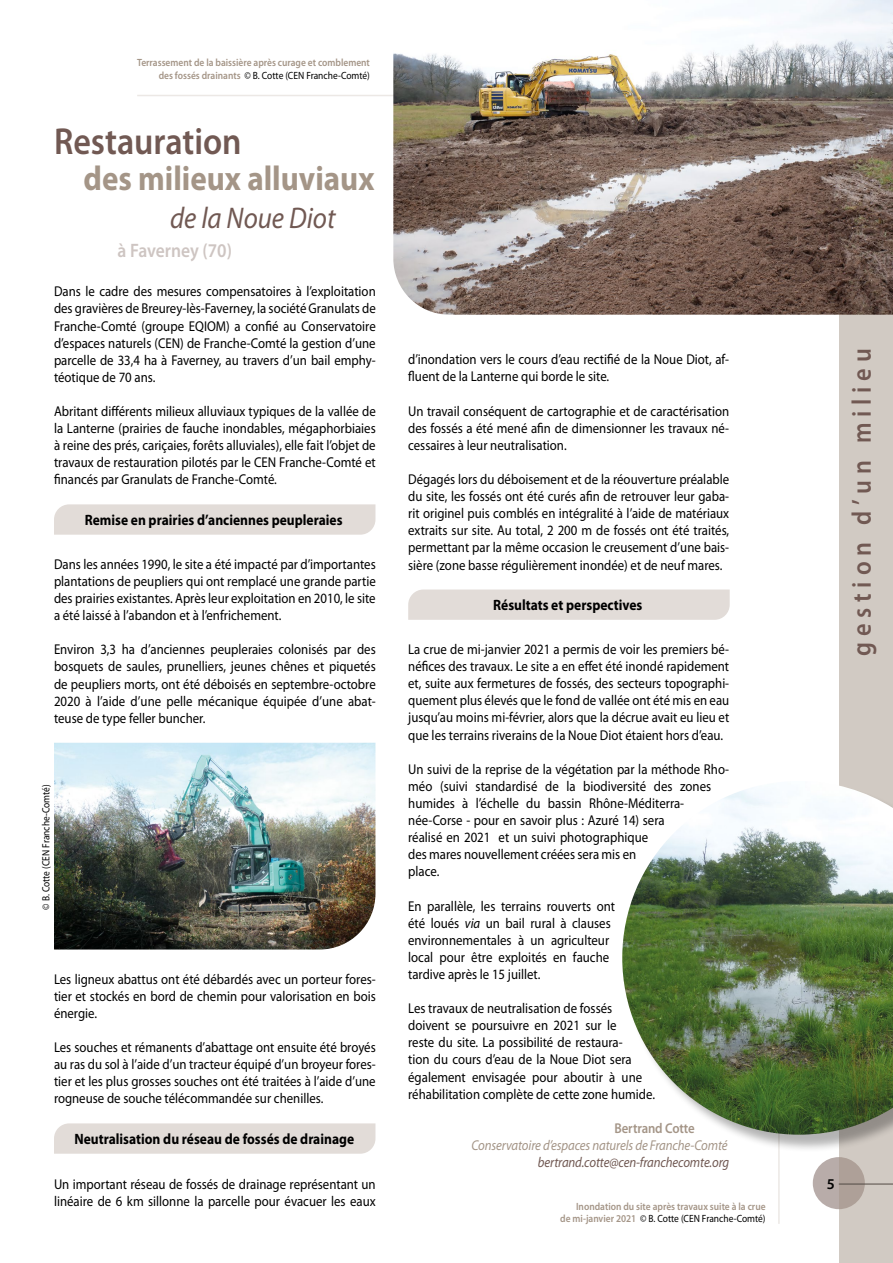
<style>
.page{position:relative;width:893px;height:1263px;background:#fff}
.page>*{position:absolute;margin:0;border:0;box-sizing:border-box;transform-origin:0 0}
.t1{font:600 37.8px "Myriad Pro";color:#715953;scale:.9 1}
.t2{font:700 34.5px "Myriad Pro";color:#a49587;scale:.9 1}
.t3{font:italic 30px "Myriad Pro";color:#715953;scale:.9 1}
.t4{font:600 27px "Myriad Pro";letter-spacing:.24em;color:#715953;scale:.9 1}
.t5{font:600 19.5px "Myriad Pro";color:#cec5c2;scale:.9 1}
.t6{font:700 15px "Myriad Pro";color:#000;scale:.9 1}
.t7{font:600 15px "Myriad Pro";color:#000}
.t8{font:14.25px/17.1px "Myriad Pro";color:#000;text-align:justify;scale:.9 1}
.t9{font:italic 14.25px "Myriad Pro";letter-spacing:-.01em;color:#a49587;scale:.9 1}
.t10{font:italic 14.25px "Myriad Pro";letter-spacing:-.01em;color:#715953;scale:.9 1}
.t11{font:600 14.25px "Myriad Pro";letter-spacing:-.01em;color:#a49587;scale:.9 1}
.t12{font:600 10.5px/12.6px "Myriad Pro";color:#a49587;text-align:right;scale:.9 1}
.t13{font:10.5px "Myriad Pro";color:#000;scale:.9 1}
.s1{font-weight:400;color:#000}
.s2{font-style:italic}
</style>
<div class="page">
<div style="left:813px;top:1157px;width:52px;height:52px;background:#b8aca9;border-radius:50%"></div>
<div style="left:839px;top:0;width:54px;height:1263px;background:#d1cac3"></div>
<hr style="left:137px;top:95px;width:271px;height:1px;background:#ece8e5">
<img style="left:393px;top:0;width:500px;height:315px">
<div style="left:408px;top:589px;width:322px;height:31px;background:#e2dcd8"></div>
<hr style="left:778px;top:1094px;width:2px;height:130px;background:#ece8e5">
<svg style="left:54px;top:504px;width:321px;height:31px;background:#e2ddd9"></svg>
<img style="left:54px;top:743px;width:321px;height:206px">
<svg style="left:54px;top:1123px;width:321px;height:31px;background:#e2ddd9"></svg>
<div style="left:624px;top:783px;width:269px;height:370px;background:#000;opacity:.3"></div>
<img style="left:622px;top:783px;width:271px;height:352px">
<p class="t12" style="left:137px;top:56px;width:260px">Terrassement de la baissière après curage et comblement des fossés drainants <span class="s1">© B. Cotte (CEN Franche-Comté)</span></p>
<h1 class="t1" style="left:54px;top:117px;width:210px">Restauration</h1>
<h2 class="t2" style="left:84px;top:155px;width:325px">des milieux alluviaux</h2>
<h3 class="t3" style="left:170px;top:199px;width:185px">de la Noue Diot</h3>
<h3 class="t5" style="left:118px;top:238px;width:129px">à Faverney (70)</h3>
<p class="t8" style="left:54px;top:283px;width:359px">Dans le cadre des mesures compensatoires à l’exploitation des gravières de Breurey-lès-Faverney, la société Granulats de Franche-Comté (groupe EQIOM) a confié au Conservatoire d’espaces naturels (CEN) de Franche-Comté la gestion d’une parcelle de 33,4 ha à Faverney, au travers d’un bail emphy&shy;téotique de 70 ans.</p>
<p class="t8" style="left:54px;top:402px;width:359px">Abritant différents milieux alluviaux typiques de la vallée de la Lanterne (prairies de fauche inondables, mégaphorbiaies à reine des prés, cariçaies, forêts alluviales), elle fait l’objet de travaux de restauration pilotés par le CEN Franche-Comté et financés par Granulats de Franche-Comté.</p>
<p class="t6" style="left:85px;top:510px;width:288px">Remise en prairies d’anciennes peupleraies</p>
<p class="t8" style="left:54px;top:555px;width:359px">Dans les années 1990, le site a été impacté par d’importantes plantations de peupliers qui ont remplacé une grande partie des prairies existantes. Après leur exploitation en 2010, le site a été laissé à l’abandon et à l’enfrichement.</p>
<p class="t8" style="left:54px;top:641px;width:359px">Environ 3,3 ha d’anciennes peupleraies colonisés par des bosquets de saules, prunelliers, jeunes chênes et piquetés de peupliers morts, ont été déboisés en septembre-octobre 2020 à l’aide d’une pelle mécanique équipée d’une abat&shy;teuse de type feller buncher.</p>
<p class="t13" style="left:39px;top:910px;width:141px;rotate:-90deg">© B. Cotte (CEN Franche-Comté)</p>
<p class="t8" style="left:54px;top:970px;width:359px">Les ligneux abattus ont été débardés avec un porteur fores&shy;tier et stockés en bord de chemin pour valorisation en bois énergie.</p>
<p class="t8" style="left:54px;top:1038px;width:359px">Les souches et rémanents d’abattage ont ensuite été broyés au ras du sol à l’aide d’un tracteur équipé d’un broyeur fores&shy;tier et les plus grosses souches ont été traitées à l’aide d’une rogneuse de souche télécommandée sur chenilles.</p>
<p class="t6" style="left:75px;top:1129px;width:312px">Neutralisation du réseau de fossés de drainage</p>
<p class="t8" style="left:54px;top:1175px;width:359px">Un important réseau de fossés de drainage représentant un linéaire de 6 km sillonne la parcelle pour évacuer les eaux</p>
<p class="t8" style="left:408px;top:351px;width:358px">d’inondation vers le cours d’eau rectifié de la Noue Diot, af&shy;fluent de la Lanterne qui borde le site.</p>
<p class="t8" style="left:408px;top:402px;width:358px">Un travail conséquent de cartographie et de caractérisation des fossés a été mené afin de dimensionner les travaux né&shy;cessaires à leur neutralisation.</p>
<p class="t8" style="left:408px;top:470px;width:358px">Dégagés lors du déboisement et de la réouverture préalable du site, les fossés ont été curés afin de retrouver leur gaba&shy;rit originel puis comblés en intégralité à l’aide de matériaux extraits sur site. Au total, 2 200 m de fossés ont été traités, permettant par la même occasion le creusement d’une bais&shy;sière (zone basse régulièrement inondée) et de neuf mares.</p>
<p class="t6" style="left:493px;top:595px;width:167px">Résultats et perspectives</p>
<p class="t8" style="left:408px;top:640px;width:358px">La crue de mi-janvier 2021 a permis de voir les premiers bé&shy;néfices des travaux. Le site a en effet été inondé rapidement et, suite aux fermetures de fossés, des secteurs topographi&shy;quement plus élevés que le fond de vallée ont été mis en eau jusqu’au moins mi-février, alors que la décrue avait eu lieu et que les terrains riverains de la Noue Diot étaient hors d’eau.</p>
<p class="t8" style="left:408px;top:760px;width:358px;text-align:left">Un suivi de la reprise de la végétation par la méthode Rho&shy;méo (suivi standardisé de la biodiversité des zones humides à l’échelle du bassin Rhône-Méditerra&shy;née-Corse - pour en savoir plus : Azuré 14) sera<br>réalisé en 2021 et un suivi photographique<br>des mares nouvellement créées sera mis en<br>place.</p>
<p class="t8" style="left:408px;top:897px;width:231px;text-align:left">En parallèle, les terrains rouverts ont été loués <span class="s2">via</span> un bail rural à clauses environnementales à un agriculteur local pour être exploités en fauche tardive après le 15 juillet.</p>
<p class="t8" style="left:408px;top:999px;width:276px;text-align:left">Les travaux de neutralisation de fossés doivent se poursuivre en 2021 sur le<br>reste du site. La possibilité de restaura-<br>tion du cours d’eau de la Noue Diot sera également envisagée pour aboutir à une réhabilitation complète de cette zone humide.</p>
<p class="t11" style="left:614px;top:1119px;width:91px">Bertrand Cotte</p>
<p class="t9" style="left:471px;top:1136px;width:286px">Conservatoire d’espaces naturels de Franche-Comté</p>
<p class="t10" style="left:538px;top:1153px;width:214px">bertrand.cotte@cen-franchecomte.org</p>
<p class="t12" style="left:560px;top:1200px;width:230px">Inondation du site après travaux suite à la crue<br>de mi-janvier 2021 <span class="s1">© B. Cotte (CEN Franche-Comté)</span></p>
<h3 class="t4" style="left:844px;top:656px;width:343px;rotate:-90deg">gestion d’un milieu</h3>
<p class="t7" style="left:827px;top:1174px;width:10px">5</p>
</div>
